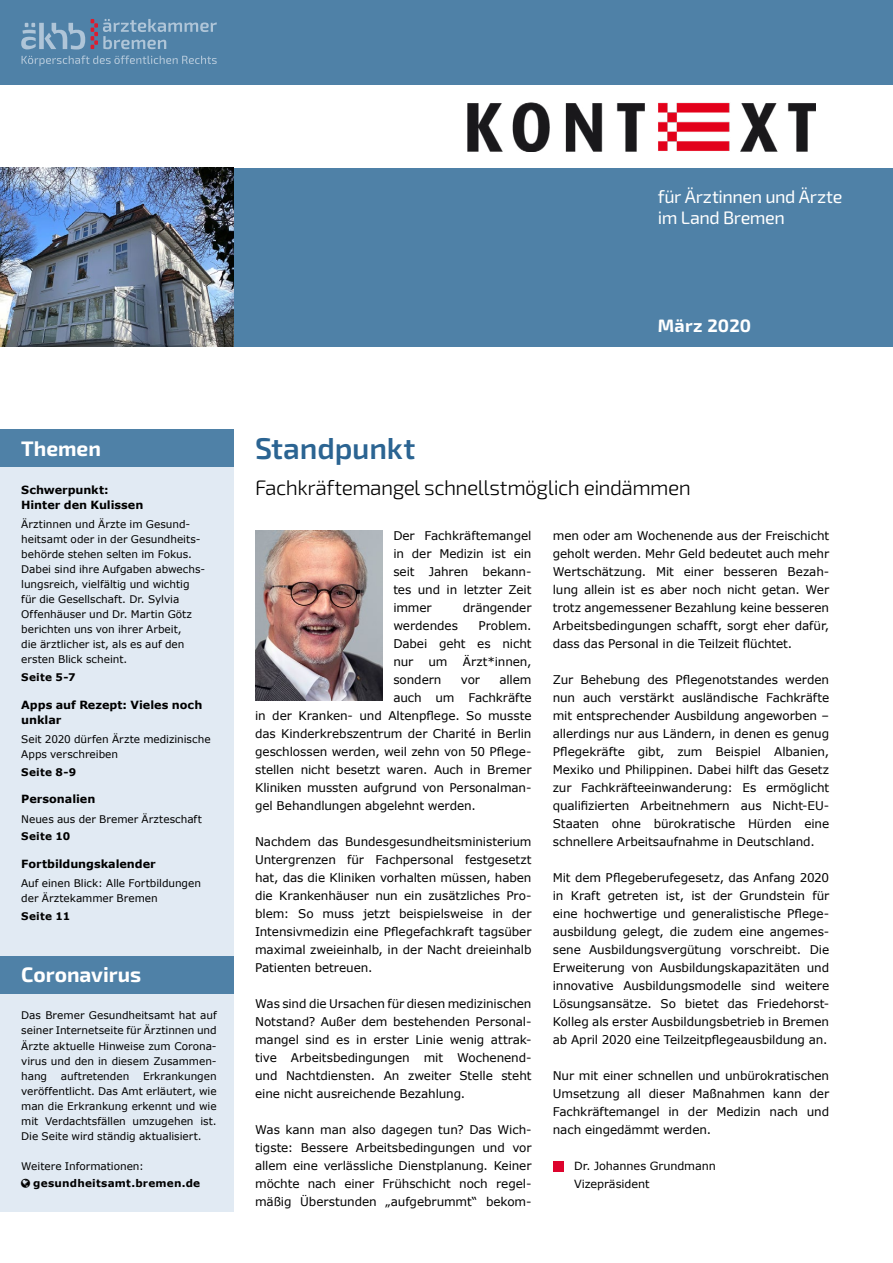
<style>
.page{position:relative;width:893px;height:1263px;background:#fff}
.page>*{position:absolute;margin:0;border:0;box-sizing:border-box;transform-origin:0 0}
.t1{font:600 30px "Exo 2";letter-spacing:-.005em;color:#2b6492}
.t2{font:300 21px "Exo 2";letter-spacing:-.025em;color:#000}
.t3{font:700 21px "Exo 2";color:#fff}
.t4{font:18px/21px "Exo 2";letter-spacing:-.02em;color:#fff}
.t5{font:700 18px "Exo 2";letter-spacing:.015em;color:#fff}
.t6{font:12px/18px "Verdana";letter-spacing:-.01em;color:#000;text-align:justify}
.t7{font:700 11.25px/15px "Verdana";letter-spacing:-.005em;color:#000}
.t8{font:11.25px/18px "Verdana";letter-spacing:-.005em;color:#000}
.t9{font:10.5px/15px "Verdana";color:#000}
.t10{font:700 10.5px "Verdana";letter-spacing:.025em;color:#000}
</style>
<div class="page">
<div style="left:0;top:0;width:893px;height:85px;background:#4f81a7"></div>
<div style="left:234px;top:168px;width:659px;height:179px;background:#4f81a7"></div>
<div style="left:0;top:429px;width:234px;height:783px;background:#e1eaf3"></div>
<div style="left:0;top:429px;width:234px;height:38px;background:#4f81a7"></div>
<img style="left:468px;top:103px;width:348px;height:48px">
<div style="left:39px;top:23px;width:5px;height:26px;background:#afc5d8"></div>
<svg style="left:45px;top:23px;width:40px;height:27px"></svg>
<svg style="left:91px;top:19px;width:126px;height:30px"></svg>
<svg style="left:21px;top:23px;width:15px;height:26px"></svg>
<svg style="left:22px;top:56px;width:195px;height:10px"></svg>
<img style="left:0;top:168px;width:234px;height:179px">
<img style="left:255px;top:531px;width:128px;height:170px">
<div style="left:553px;top:1161px;width:10px;height:11px;background:#dd042d"></div>
<div style="left:0;top:956px;width:234px;height:38px;background:#4f81a7"></div>
<h3 class="t4" style="left:658px;top:186px;width:186px">für Ärztinnen und Ärzte im Land Bremen</h3>
<h3 class="t5" style="left:658px;top:314px;width:95px">März 2020</h3>
<h2 class="t3" style="left:21px;top:436px;width:81px">Themen</h2>
<p class="t7" style="left:21px;top:482px;width:124px">Schwerpunkt:<br>Hinter den Kulissen</p>
<p class="t9" style="left:21px;top:517px;width:185px">Ärztinnen und Ärzte im Gesund&shy;heitsamt oder in der Gesundheits&shy;behörde stehen selten im Fokus.<br>Dabei sind ihre Aufgaben abwechs&shy;lungsreich, vielfältig und wichtig für die Gesellschaft. Dr. Sylvia<br>Offenhäuser und Dr. Martin Götz berichten uns von ihrer Arbeit,<br>die ärztlicher ist, als es auf den ersten Blick scheint.</p>
<p class="t10" style="left:21px;top:670px;width:56px">Seite 5-7</p>
<p class="t7" style="left:21px;top:697px;width:183px">Apps auf Rezept: Vieles noch unklar</p>
<p class="t9" style="left:21px;top:732px;width:191px">Seit 2020 dürfen Ärzte medizinische<br>Apps verschreiben</p>
<p class="t10" style="left:21px;top:765px;width:56px">Seite 8-9</p>
<p class="t7" style="left:21px;top:792px;width:76px">Personalien</p>
<p class="t9" style="left:21px;top:811px;width:182px">Neues aus der Bremer Ärzteschaft</p>
<p class="t10" style="left:21px;top:830px;width:51px">Seite 10</p>
<p class="t7" style="left:21px;top:857px;width:136px">Fortbildungskalender</p>
<p class="t9" style="left:21px;top:876px;width:181px">Auf einen Blick: Alle Fortbildungen der Ärztekammer Bremen</p>
<p class="t10" style="left:21px;top:909px;width:50px">Seite 11</p>
<h2 class="t3" style="left:21px;top:962px;width:121px">Coronavirus</h2>
<p class="t9" style="left:21px;top:1008px;width:197px;text-align:justify">Das Bremer Gesundheitsamt hat auf seiner Internetseite für Ärztinnen und Ärzte aktuelle Hinweise zum Corona&shy;virus und den in diesem Zusammen&shy;hang</p>
<p class="t9" style="left:61px;top:1068px;width:70px">auftretenden</p>
<p class="t9" style="left:21px;top:1068px;width:197px;text-align:justify;text-indent:122px">Erkrankungen veröffentlicht. Das Amt erläutert, wie man die Erkrankung erkennt und wie mit Verdachtsfällen umzugehen ist.<br>Die Seite wird ständig aktualisiert.</p>
<p class="t9" style="left:21px;top:1158px;width:124px">Weitere Informationen:</p>
<p class="t10" style="left:33px;top:1177px;width:168px">gesundheitsamt.bremen.de</p>
<h1 class="t1" style="left:255px;top:431px;width:162px">Standpunkt</h1>
<h2 class="t2" style="left:255px;top:475px;width:437px">Fachkräftemangel schnellstmöglich eindämmen</h2>
<p class="t6" style="left:393px;top:527px;width:140px">Der Fachkräftemangel in der Medizin ist ein seit Jahren bekann&shy;tes und in letzter Zeit immer</p>
<p class="t6" style="left:463px;top:599px;width:70px">drängender</p>
<p class="t6" style="left:393px;top:617px;width:66px">werdendes</p>
<p class="t6" style="left:393px;top:617px;width:140px;text-indent:85px">Problem.<br>Dabei geht es nicht nur</p>
<p class="t6" style="left:429px;top:653px;width:21px">um</p>
<p class="t6" style="left:463px;top:653px;width:70px">Ärzt*innen,</p>
<p class="t6" style="left:393px;top:671px;width:50px">sondern</p>
<p class="t6" style="left:461px;top:671px;width:21px">vor</p>
<p class="t6" style="left:499px;top:671px;width:34px">allem</p>
<p class="t6" style="left:393px;top:689px;width:140px">auch um Fachkräfte</p>
<p class="t6" style="left:255px;top:707px;width:278px">in der Kranken- und Altenpflege. So musste</p>
<p class="t6" style="left:255px;top:725px;width:278px">das Kinderkrebszentrum der Charité in Berlin</p>
<p class="t6" style="left:255px;top:743px;width:278px">geschlossen werden, weil zehn von 50 Pflege-</p>
<p class="t6" style="left:255px;top:761px;width:278px">stellen nicht besetzt waren. Auch in Bremer</p>
<p class="t6" style="left:255px;top:779px;width:278px">Kliniken mussten aufgrund von Personalman-</p>
<p class="t6" style="left:255px;top:797px;width:222px">gel Behandlungen abgelehnt werden.</p>
<p class="t6" style="left:255px;top:833px;width:278px">Nachdem das Bundesgesundheitsministerium Untergrenzen für Fachpersonal festgesetzt hat, das die Kliniken vorhalten müssen, haben die Krankenhäuser nun ein zusätzliches Pro&shy;blem: So muss jetzt beispielsweise in der Intensivmedizin eine Pflegefachkraft tagsüber maximal zweieinhalb, in der Nacht dreieinhalb Patienten betreuen.</p>
<p class="t6" style="left:255px;top:995px;width:278px">Was sind die Ursachen für diesen medizinischen Notstand? Außer dem bestehenden Personal&shy;mangel sind es in erster Linie wenig attrak&shy;tive Arbeitsbedingungen mit Wochenend&shy;und Nachtdiensten. An zweiter Stelle steht eine nicht ausreichende Bezahlung.</p>
<p class="t6" style="left:255px;top:1121px;width:278px">Was kann man also dagegen tun? Das Wich&shy;tigste: Bessere Arbeitsbedingungen und vor allem eine verlässliche Dienstplanung. Keiner möchte nach einer Frühschicht noch regel&shy;mäßig Überstunden „aufgebrummt“ bekom-</p>
<p class="t6" style="left:553px;top:527px;width:278px">men oder am Wochenende aus der Freischicht geholt werden. Mehr Geld bedeutet auch mehr Wertschätzung. Mit einer besseren Bezah&shy;lung allein ist es aber noch nicht getan. Wer trotz angemessener Bezahlung keine besseren Arbeitsbedingungen schafft, sorgt eher dafür, dass das Personal in die Teilzeit flüchtet.</p>
<p class="t6" style="left:553px;top:671px;width:278px">Zur Behebung des Pflegenotstandes werden nun auch verstärkt ausländische Fachkräfte mit entsprechender Ausbildung angeworben – allerdings nur aus Ländern, in denen es genug Pflegekräfte gibt, zum Beispiel Albanien, Mexiko und Philippinen. Dabei hilft das Gesetz zur Fachkräfteeinwanderung: Es ermöglicht qualifizierten Arbeitnehmern aus Nicht-EU-Staaten ohne bürokratische Hürden eine schnellere Arbeitsaufnahme in Deutschland.</p>
<p class="t6" style="left:553px;top:869px;width:278px">Mit dem Pflegeberufegesetz, das Anfang 2020 in Kraft getreten ist, ist der Grundstein für eine hochwertige und generalistische Pflege&shy;ausbildung gelegt, die zudem eine angemes&shy;sene Ausbildungsvergütung vorschreibt. Die Erweiterung von Ausbildungskapazitäten und innovative Ausbildungsmodelle sind weitere Lösungsansätze. So bietet das Friedehorst-Kolleg als erster Ausbildungsbetrieb in Bremen ab April 2020 eine Teilzeitpflegeausbildung an.</p>
<p class="t6" style="left:553px;top:1067px;width:278px">Nur mit einer schnellen und unbürokratischen Umsetzung all dieser Maßnahmen kann der Fachkräftemangel in der Medizin nach und nach eingedämmt werden.</p>
<p class="t8" style="left:574px;top:1157px;width:143px">Dr. Johannes Grundmann<br>Vizepräsident</p>
</div>
